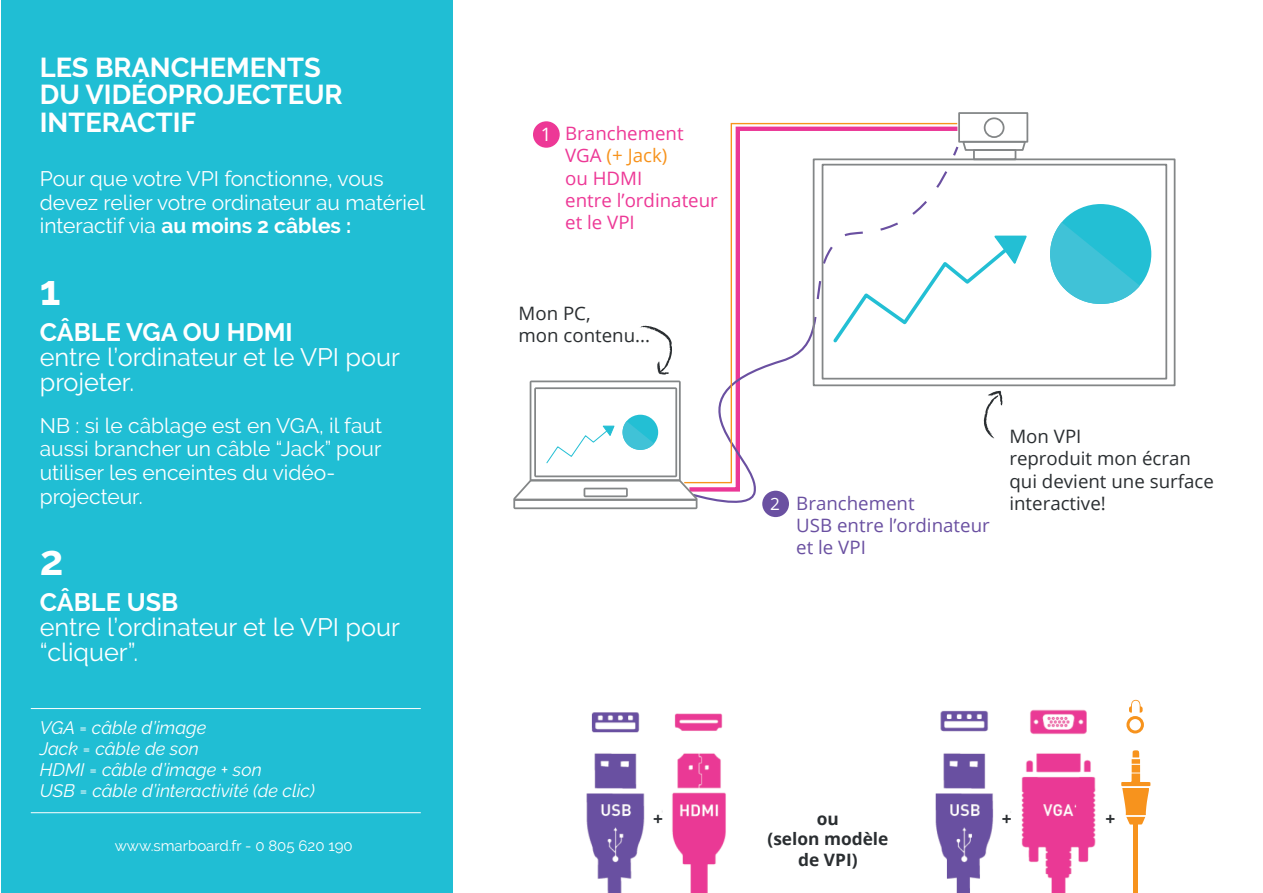
<style>
.page{position:relative;width:1263px;height:893px;background:#fff}
.page>*{position:absolute;margin:0;border:0;box-sizing:border-box;transform-origin:0 0}
.t1{font:700 42px "Raleway";color:#fff}
.t2{font:700 27.3px/27.3px "Raleway";color:#fff}
.t3{font:25.2px/25.2px "Raleway";color:#fff}
.t4{font:700 25.2px "Raleway";color:#fff}
.t5{font:21px/23.5px "Raleway";color:#fff}
.t6{font:18.45px/22.2px "Open Sans";color:#2a2e31}
.t7{font:18.45px/22.2px "Open Sans";color:#ed3896}
.t8{font:18.45px/22.2px "Open Sans";color:#6a50a1}
.t9{font:italic 18px/21px "Raleway";color:#fff}
.t10{font:700 17.1px/20.5px "Open Sans";color:#2a2e31;text-align:center}
.t11{font:15px "Raleway";color:#fff}
.s1{font-weight:700}
.s2{color:#fff}
.s3{color:#f7931d}
.s4{font-size:16.95px;color:#fff}
</style>
<div class="page">
<div style="left:1px;top:0;width:452px;height:893px;background:#20bed4"></div>
<div style="left:762px;top:491px;width:27px;height:26px;background:#6a50a1;border-radius:50%"></div>
<div style="left:533px;top:121px;width:27px;height:27px;background:#ed3896;border-radius:50%"></div>
<div style="left:958px;top:112px;width:70px;height:31px;border:2px solid #838687"></div>
<div style="left:984px;top:117px;width:20px;height:21px;border:2px solid #838687;border-radius:50%"></div>
<div style="left:1050px;top:204px;width:101px;height:100px;background:#23bfd4;border-radius:50%"></div>
<svg style="left:1050px;top:222px;width:90px;height:82px"></svg>
<svg style="left:513px;top:140px;width:515px;height:372px"></svg>
<svg style="left:683px;top:122px;width:275px;height:362px"></svg>
<img style="left:586px;top:699px;width:550px;height:194px">
<svg style="left:1121px;top:750px;width:29px;height:74px"></svg>
<div style="left:1133px;top:824px;width:5px;height:69px;background:#f7931d"></div>
<div style="left:1126px;top:716px;width:18px;height:17px;border:3px solid #f7931d;border-radius:50%"></div>
<svg style="left:1129px;top:700px;width:14px;height:13px"></svg>
<hr style="left:31px;top:708px;width:390px;height:1px;background:#fff">
<hr style="left:31px;top:812px;width:390px;height:1px;background:#fff">
<h2 class="t2" style="left:40px;top:54px;width:304px">LES BRANCHEMENTS<br>DU VIDÉOPROJECTEUR<br>INTERACTIF</h2>
<p class="t5" style="left:40px;top:167px;width:387px">Pour que votre VPI fonctionne, vous devez relier votre ordinateur au matériel interactif via <span class="s1">au moins 2 câbles :</span></p>
<h1 class="t1" style="left:40px;top:266px;width:22px">1</h1>
<p class="t4" style="left:40px;top:317px;width:254px">CÂBLE VGA OU HDMI</p>
<p class="t3" style="left:40px;top:344px;width:362px">entre l’ordinateur et le VPI pour projeter.</p>
<p class="t5" style="left:40px;top:414px;width:344px">NB : si le câblage est en VGA, il faut aussi brancher un câble “Jack” pour utiliser les enceintes du vidéo&shy;projecteur.</p>
<h1 class="t1" style="left:40px;top:536px;width:25px">2</h1>
<p class="t4" style="left:40px;top:588px;width:140px">CÂBLE USB</p>
<p class="t3" style="left:40px;top:615px;width:362px">entre l’ordinateur et le VPI pour “cliquer”.</p>
<p class="t9" style="left:40px;top:717px;width:276px">VGA = câble d’image<br>Jack = câble de son<br>HDMI = câble d’image + son<br>USB = câble d’interactivité (de clic)</p>
<p class="t11" style="left:115px;top:837px;width:240px">www.smarboard.fr - 0 805 620 190</p>
<p class="t7" style="left:565px;top:122px;width:154px;text-indent:-24px"><span class="s2">1</span> Branchement<br>VGA <span class="s3">(+ Jack)<br></span>ou HDMI<br>entre l’ordinateur et le VPI</p>
<p class="t6" style="left:518px;top:302px;width:133px">Mon PC,<br>mon contenu...</p>
<p class="t6" style="left:1009px;top:425px;width:206px">Mon VPI<br>reproduit mon écran qui devient une surface</p>
<p class="t8" style="left:770px;top:492px;width:146px"><span class="s4">2</span> Branchement</p>
<p class="t6" style="left:1009px;top:491px;width:98px">interactive!</p>
<p class="t8" style="left:796px;top:514px;width:195px">USB entre l’ordinateur et le VPI</p>
<p class="t10" style="left:653px;top:808px;width:11px">+</p>
<p class="t10" style="left:817px;top:808px;width:24px">ou</p>
<p class="t10" style="left:1002px;top:808px;width:11px">+</p>
<p class="t10" style="left:767px;top:828px;width:122px">(selon modèle de VPI)</p>
<p class="t10" style="left:1105px;top:808px;width:11px">+</p>
</div>
